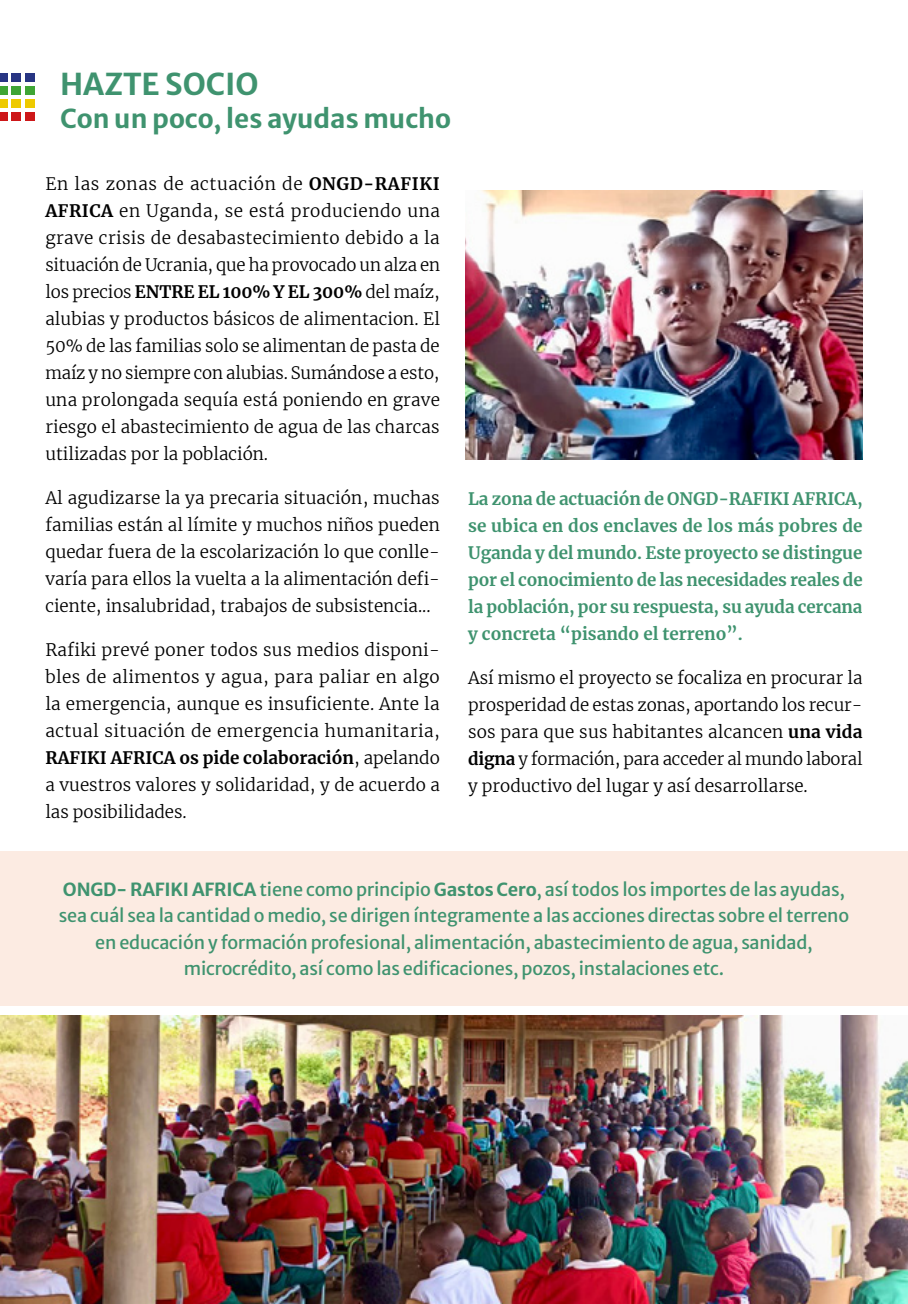
<style>
.page{position:relative;width:908px;height:1304px;background:#fff}
.page>*{position:absolute;margin:0;border:0;box-sizing:border-box;transform-origin:0 0}
.t1{font:700 30px "Merriweather Sans";color:#3f936f}
.t2{font:700 26px "Merriweather Sans";color:#3f936f}
.t3{font:18px/26.4px "Merriweather Sans";letter-spacing:-.01em;color:#3f936f;text-align:center}
.t4{font:300 17px/27px "Merriweather";color:#000;text-align:justify}
.t5{font:700 17px/27px "Merriweather";letter-spacing:-.005em;color:#3f936f;text-align:justify}
.s1{font-weight:700}
</style>
<div class="page">
<img style="left:465px;top:191px;width:397px;height:268px">
<div style="left:0;top:74px;width:8px;height:8px;background:#283583"></div>
<div style="left:0;top:86px;width:8px;height:9px;background:#3fa535"></div>
<div style="left:0;top:99px;width:8px;height:9px;background:#eeca00"></div>
<div style="left:0;top:112px;width:8px;height:9px;background:#cd1719"></div>
<div style="left:12px;top:74px;width:9px;height:8px;background:#283583"></div>
<div style="left:25px;top:74px;width:9px;height:8px;background:#283583"></div>
<div style="left:12px;top:86px;width:9px;height:9px;background:#3fa535"></div>
<div style="left:25px;top:86px;width:9px;height:9px;background:#3fa535"></div>
<div style="left:12px;top:99px;width:9px;height:9px;background:#eeca00"></div>
<div style="left:25px;top:99px;width:9px;height:9px;background:#eeca00"></div>
<div style="left:12px;top:112px;width:9px;height:9px;background:#cd1719"></div>
<div style="left:25px;top:112px;width:9px;height:9px;background:#cd1719"></div>
<img style="left:0;top:1015px;width:907px;height:289px">
<div style="left:0;top:851px;width:907px;height:155px;background:#fcebe2"></div>
<h1 class="t1" style="left:60px;top:58px;width:200px">HAZTE SOCIO</h1>
<h2 class="t2" style="left:60px;top:96px;width:392px">Con un poco, les ayudas mucho</h2>
<p class="t4" style="left:45px;top:169px;width:396px">En las zonas de actuación de <span class="s1">ONGD-RAFIKI AFRICA</span> en Uganda, se está produciendo una grave crisis de desabastecimiento debido a la situación de Ucrania, que ha provocado un alza en los precios <span class="s1">ENTRE EL 100% Y EL 300%</span> del maíz, alubias y productos básicos de alimentacion. El 50% de las familias solo se alimentan de pasta de maíz y no siempre con alubias. Sumándose a esto, una prolongada sequía está poniendo en grave riesgo el abastecimiento de agua de las charcas utilizadas por la población.</p>
<p class="t4" style="left:45px;top:483px;width:396px">Al agudizarse la ya precaria situación, muchas familias están al límite y muchos niños pueden quedar fuera de la escolarización lo que conlle&shy;varía para ellos la vuelta a la alimentación defi&shy;ciente, insalubridad, trabajos de subsistencia...</p>
<p class="t4" style="left:45px;top:635px;width:396px">Rafiki prevé poner todos sus medios disponi&shy;bles de alimentos y agua, para paliar en algo la emergencia, aunque es insuficiente. Ante la actual situación de emergencia humanitaria, <span class="s1">RAFIKI AFRICA os pide colaboración</span>, apelando a vuestros valores y solidaridad, y de acuerdo a las posibilidades.</p>
<p class="t5" style="left:468px;top:485px;width:396px">La zona de actuación de ONGD-RAFIKI AFRICA, se ubica en dos enclaves de los más pobres de Uganda y del mundo. Este proyecto se distingue por el conocimiento de las necesidades reales de la población, por su respuesta, su ayuda cercana y concreta “pisando el terreno”.</p>
<p class="t4" style="left:468px;top:664px;width:396px">Así mismo el proyecto se focaliza en procurar la prosperidad de estas zonas, aportando los recur&shy;sos para que sus habitantes alcancen <span class="s1">una vida digna</span> y formación, para acceder al mundo laboral y productivo del lugar y así desarrollarse.</p>
<p class="t3" style="left:59px;top:874px;width:791px"><span class="s1">ONGD- RAFIKI AFRICA</span> tiene como principio <span class="s1">Gastos Cero</span>, así todos los importes de las ayudas, sea cuál sea la cantidad o medio, se dirigen íntegramente a las acciones directas sobre el terreno en educación y formación profesional, alimentación, abastecimiento de agua, sanidad, microcrédito, así como las edificaciones, pozos, instalaciones etc.</p>
</div>
